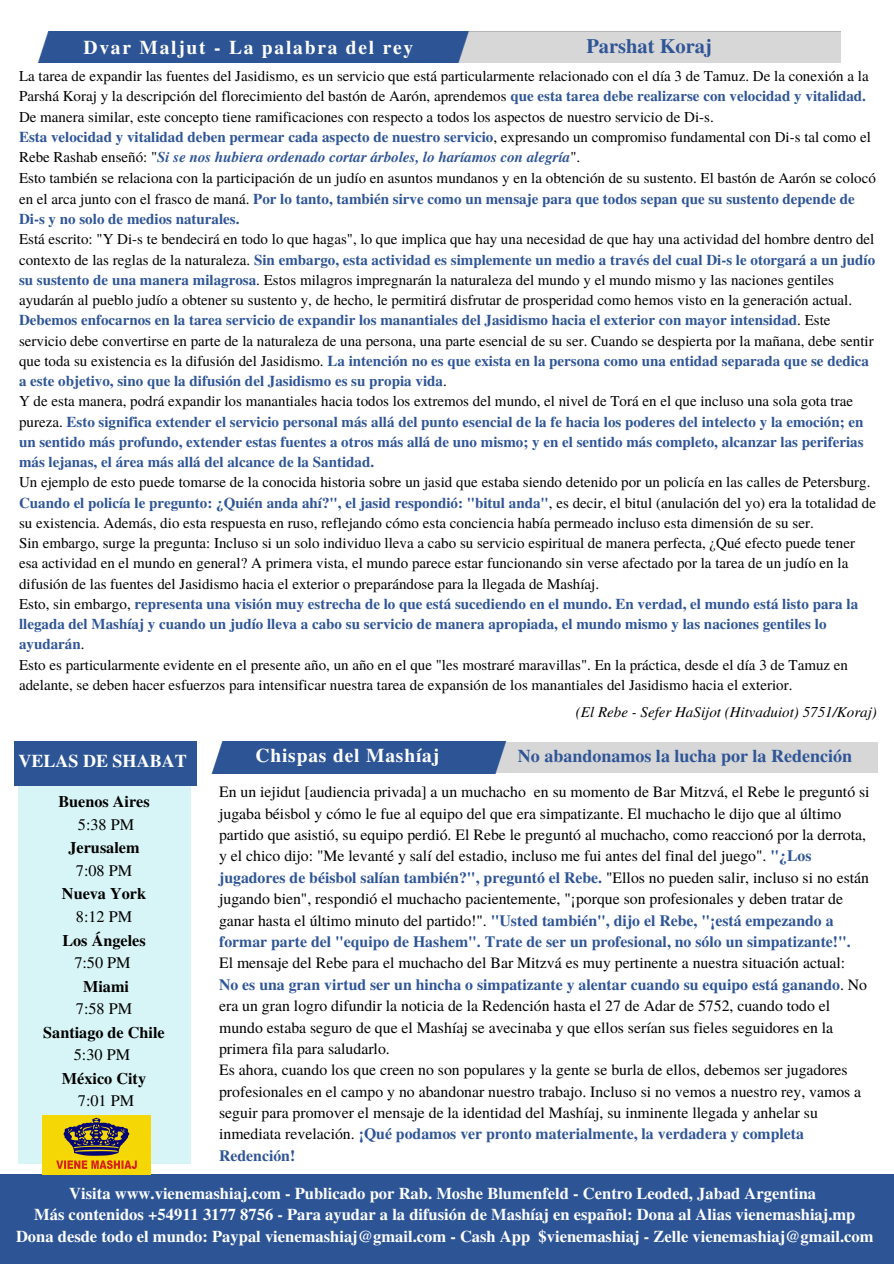
<style>
.page{position:relative;width:894px;height:1264px;background:#fff}
.page>*{position:absolute;margin:0;border:0;box-sizing:border-box;transform-origin:0 0}
.t1{font:700 20.4px "Te X Gyre Termes";color:#2f5597}
.t2{font:700 19.5px "Te X Gyre Termes";letter-spacing:.09em;color:#fff}
.t3{font:700 19.5px "Te X Gyre Termes";letter-spacing:.04em;color:#fff}
.t4{font:700 18px "Te X Gyre Termes";color:#2f5597}
.t5{font:700 18px "Te X Gyre Termes";color:#fff}
.t6{font:700 16.5px/21.5px "Te X Gyre Termes";color:#fff;text-align:center}
.t7{font:700 16.2px "Te X Gyre Termes";color:#000}
.t8{font:16.2px/22.5px "Te X Gyre Termes";color:#000;text-align:center}
.t9{font:15.75px/21.3px "Te X Gyre Termes";color:#000}
.t10{font:15px/20.2px "Te X Gyre Termes";color:#000}
.t11{font:700 15px/20.2px "Te X Gyre Termes";color:#2f5597}
.t12{font:italic 15px "Te X Gyre Termes";color:#000}
.s1{font-weight:700;color:#2f5597}
.s2{font-weight:700;font-style:italic;color:#2f5597}
.s3{font-weight:400;color:#000}
.s4{font-weight:700}
</style>
<div class="page">
<div style="left:18px;top:778px;width:172px;height:385px;background:#d7f5f6"></div>
<img style="left:38px;top:32px;width:506px;height:30px">
<div style="left:0;top:1174px;width:893px;height:89px;background:#2d5596"></div>
<img style="left:196px;top:741px;width:354px;height:33px">
<div style="left:15px;top:741px;width:181px;height:44px;background:#2d5596"></div>
<img style="left:43px;top:1115px;width:108px;height:59px">
<p class="t1" style="left:586px;top:31px;width:127px">Parshat Koraj</p>
<p class="t10" style="left:19px;top:65px;width:851px">La tarea de expandir las fuentes del Jasidismo, es un servicio que está particularmente relacionado con el día 3 de Tamuz. De la conexión a la<br>Parshá Koraj y la descripción del florecimiento del bastón de Aarón, aprendemos <span class="s1">que esta tarea debe realizarse con velocidad y vitalidad.</span></p>
<p class="t10" style="left:19px;top:106px;width:696px">De manera similar, este concepto tiene ramificaciones con respecto a todos los aspectos de nuestro servicio de Di-s.</p>
<p class="t10" style="left:19px;top:126px;width:853px"><span class="s1">Esta velocidad y vitalidad deben permear cada aspecto de nuestro servicio</span>, expresando un compromiso fundamental con Di-s tal como el<br>Rebe Rashab enseñó: "<span class="s2">Si se nos hubiera ordenado cortar árboles, lo haríamos con alegría</span>".</p>
<p class="t10" style="left:19px;top:167px;width:858px">Esto también se relaciona con la participación de un judío en asuntos mundanos y en la obtención de su sustento. El bastón de Aarón se colocó en el arca junto con el frasco de maná. <span class="s1">Por lo tanto, también sirve como un mensaje para que todos sepan que su sustento depende de<br>Di-s y no solo de medios naturales.</span></p>
<p class="t10" style="left:19px;top:228px;width:857px">Está escrito: "Y Di-s te bendecirá en todo lo que hagas", lo que implica que hay una necesidad de que hay una actividad del hombre dentro del contexto de las reglas de la naturaleza. <span class="s1">Sin embargo, esta actividad es simplemente un medio a través del cual Di-s le otorgará a un judío su sustento de una manera milagrosa</span>. Estos milagros impregnarán la naturaleza del mundo y el mundo mismo y las naciones gentiles ayudarán al pueblo judío a obtener su sustento y, de hecho, le permitirá disfrutar de prosperidad como hemos visto en la generación actual.</p>
<p class="t11" style="left:19px;top:309px;width:855px">Debemos enfocarnos en la tarea servicio de expandir los manantiales del Jasidismo hacia el exterior con mayor intensidad<span class="s3">. Este servicio debe convertirse en parte de la naturaleza de una persona, una parte esencial de su ser. Cuando se despierta por la mañana, debe sentir que toda su existencia es la difusión del Jasidismo.</span> La intención no es que exista en la persona como una entidad separada que se dedica a este objetivo, sino que la difusión del Jasidismo es su propia vida<span class="s3">.</span></p>
<p class="t11" style="left:19px;top:390px;width:845px"><span class="s3">Y de esta manera, podrá expandir los manantiales hacia todos los extremos del mundo, el nivel de Torá en el que incluso una sola gota trae pureza.</span> Esto significa extender el servicio personal más allá del punto esencial de la fe hacia los poderes del intelecto y la emoción; en un sentido más profundo, extender estas fuentes a otros más allá de uno mismo; y en el sentido más completo, alcanzar las periferias más lejanas, el área más allá del alcance de la Santidad.</p>
<p class="t10" style="left:19px;top:471px;width:858px">Un ejemplo de esto puede tomarse de la conocida historia sobre un jasid que estaba siendo detenido por un policía en las calles de Petersburg.<br><span class="s1">Cuando el policía le pregunto: ¿Quién anda ahí?", el jasid respondió: "bitul anda"</span>, es decir, el bitul (anulación del yo) era la totalidad de su existencia. Además, dio esta respuesta en ruso, reflejando cómo esta conciencia había permeado incluso esta dimensión de su ser.</p>
<h3 class="t10" style="left:19px;top:532px;width:837px">Sin embargo, surge la pregunta: Incluso si un solo individuo lleva a cabo su servicio espiritual de manera perfecta, ¿Qué efecto puede tener esa actividad en el mundo en general? A primera vista, el mundo parece estar funcionando sin verse afectado por la tarea de un judío en la difusión de las fuentes del Jasidismo hacia el exterior o preparándose para la llegada de Mashíaj.</h3>
<p class="t11" style="left:19px;top:593px;width:840px"><span class="s3">Esto, sin embargo,</span> representa una visión muy estrecha de lo que está sucediendo en el mundo. En verdad, el mundo está listo para la llegada del Mashíaj y cuando un judío lleva a cabo su servicio de manera apropiada, el mundo mismo y las naciones gentiles lo ayudarán<span class="s3">.</span></p>
<p class="t10" style="left:19px;top:653px;width:830px">Esto es particularmente evidente en el presente año, un año en el que "les mostraré maravillas". En la práctica, desde el día 3 de Tamuz en adelante, se deben hacer esfuerzos para intensificar nuestra tarea de expansión de los manantiales del Jasidismo hacia el exterior.</p>
<p class="t12" style="left:575px;top:701px;width:302px">(El Rebe - Sefer HaSijot (Hitvaduiot) 5751/Koraj)</p>
<p class="t2" style="left:84px;top:32px;width:331px">Dvar Maljut - La palabra del rey</p>
<p class="t5" style="left:19px;top:747px;width:170px">VELAS DE SHABAT</p>
<p class="t7" style="left:58px;top:789px;width:93px">Buenos Aires</p>
<p class="t8" style="left:78px;top:812px;width:58px">5:38 PM</p>
<p class="t7" style="left:68px;top:835px;width:73px">Jerusalem</p>
<p class="t8" style="left:76px;top:858px;width:58px">7:08 PM</p>
<p class="t7" style="left:62px;top:881px;width:86px">Nueva York</p>
<h1 class="t8" style="left:76px;top:904px;width:58px">8:12 PM</h1>
<p class="t7" style="left:62px;top:927px;width:85px">Los Ángeles</p>
<h3 class="t8" style="left:74px;top:950px;width:58px">7:50 PM</h3>
<h2 class="t8" style="left:76px;top:974px;width:58px"><span class="s4">Miami<br></span>7:58 PM</h2>
<p class="t7" style="left:43px;top:1019px;width:123px">Santiago de Chile</p>
<p class="t8" style="left:74px;top:1042px;width:58px">5:30 PM</p>
<p class="t7" style="left:62px;top:1065px;width:86px">México City</p>
<p class="t8" style="left:78px;top:1088px;width:58px">7:01 PM</p>
<p class="t3" style="left:255px;top:740px;width:185px">Chispas del Mashíaj</p>
<p class="t4" style="left:517px;top:742px;width:336px">No abandonamos la lucha por la Redención</p>
<p class="t9" style="left:219px;top:780px;width:652px">En un iejidut [audiencia privada] a un muchacho en su momento de Bar Mitzvá, el Rebe le preguntó si jugaba béisbol y cómo le fue al equipo del que era simpatizante. El muchacho le dijo que al último partido que asistió, su equipo perdió. El Rebe le preguntó al muchacho, como reaccionó por la derrota, y el chico dijo: "Me levanté y salí del estadio, incluso me fui antes del final del juego". <span class="s1">"¿Los jugadores de béisbol salían también?", preguntó el Rebe.</span> "Ellos no pueden salir, incluso si no están jugando bien", respondió el muchacho pacientemente, "¡porque son profesionales y deben tratar de ganar hasta el último minuto del partido!". <span class="s1">"Usted también", dijo el Rebe, "¡está empezando a formar parte del "equipo de Hashem". Trate de ser un profesional, no sólo un simpatizante!".</span></p>
<p class="t9" style="left:219px;top:951px;width:627px">El mensaje del Rebe para el muchacho del Bar Mitzvá es muy pertinente a nuestra situación actual:</p>
<p class="t9" style="left:219px;top:973px;width:649px"><span class="s1">No es una gran virtud ser un hincha o simpatizante y alentar cuando su equipo está ganando</span>. No era un gran logro difundir la noticia de la Redención hasta el 27 de Adar de 5752, cuando todo el mundo estaba seguro de que el Mashíaj se avecinaba y que ellos serían sus fieles seguidores en la primera fila para saludarlo.</p>
<p class="t9" style="left:219px;top:1058px;width:643px">Es ahora, cuando los que creen no son populares y la gente se burla de ellos, debemos ser jugadores profesionales en el campo y no abandonar nuestro trabajo. Incluso si no vemos a nuestro rey, vamos a seguir para promover el mensaje de la identidad del Mashíaj, su inminente llegada y anhelar su inmediata revelación. <span class="s1">¡Qué podamos ver pronto materialmente, la verdadera y completa Redención!</span></p>
<p class="t6" style="left:16px;top:1181px;width:858px">Visita www.vienemashiaj.com - Publicado por Rab. Moshe Blumenfeld - Centro Leoded, Jabad Argentina<br>Más contenidos +54911 3177 8756 - Para ayudar a la difusión de Mashíaj en español: Dona al Alias vienemashiaj.mp<br>Dona desde todo el mundo: Paypal vienemashiaj@gmail.com - Cash App $vienemashiaj - Zelle vienemashiaj@gmail.com</p>
</div>
